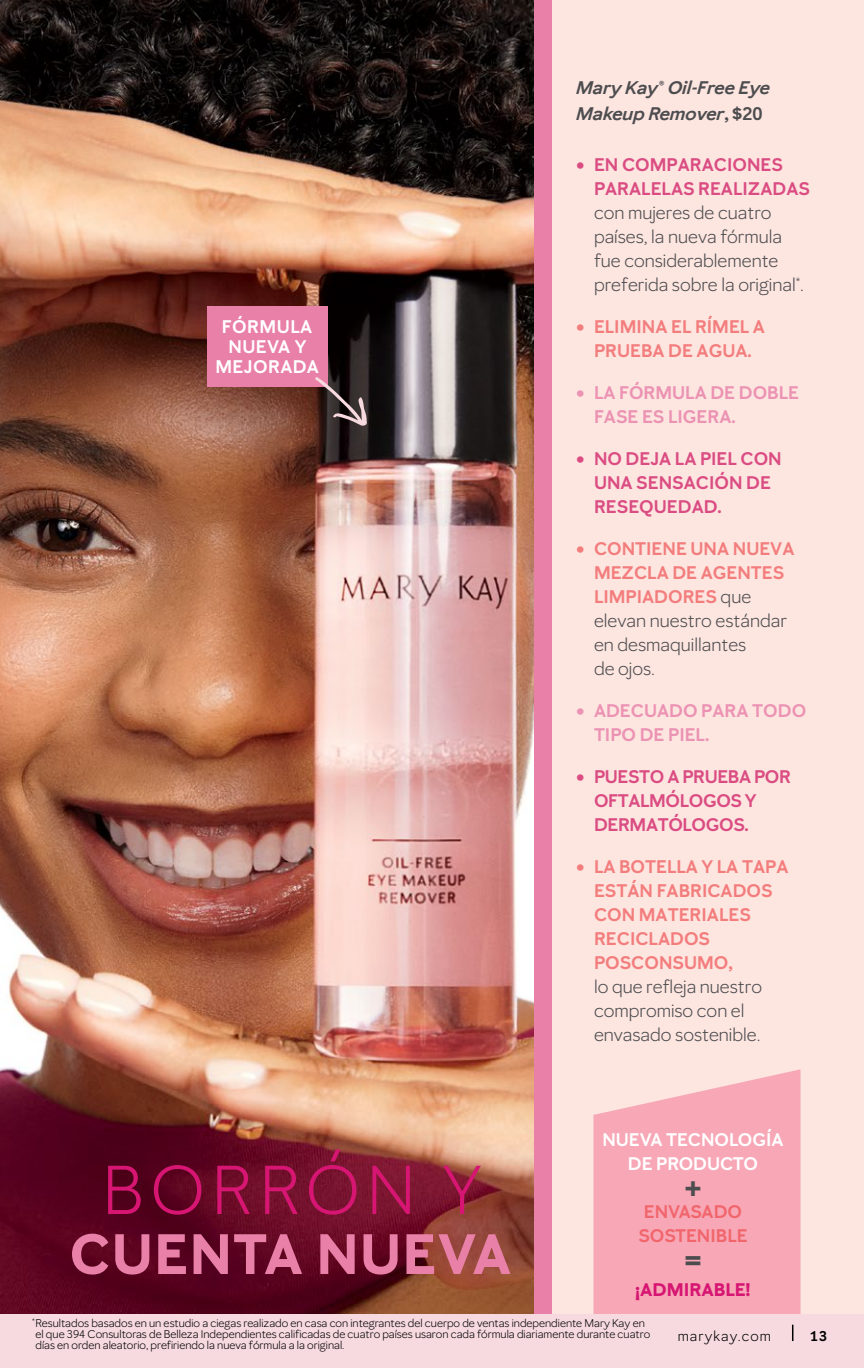
<style>
.page{position:relative;width:864px;height:1368px;background:#fff}
.page>*{position:absolute;margin:0;border:0;box-sizing:border-box;transform-origin:0 0}
.Body_Copy{font:68px "Mary Kay Sans";letter-spacing:.1em;color:#d61672}
.Body_Copy-2{font:700 56px "Mary Kay Sans";letter-spacing:.02em;color:#e980a8}
.Subhead_A{font:700 32px "Mary Kay Sans";color:#4d4d4f}
.t1{font:18px/24px "Mary Kay Sans";color:#4d4d4f}
.t2{font:600 18px/24px "Mary Kay Sans";color:#f37d7d;text-align:center}
.t3{font:600 18px/24px "Mary Kay Sans";color:#ec92b3}
.t4{font:600 18px/24px "Mary Kay Sans";letter-spacing:-.02em;color:#da4c82}
.t5{font:600 18px/24px "Mary Kay Sans";color:#da4c82}
.Subhead_A-2{font:italic 600 18px/26px "Mary Kay Sans";color:#4d4d4f}
.Subhead_A-3{font:600 18px/24px "Mary Kay Sans";color:#fff;text-align:center}
.Body_Copy-3{font:600 18px/20px "Mary Kay Sans";letter-spacing:.025em;color:#fff;text-align:center}
.Subhead_A-4{font:600 18px/24px "Mary Kay Sans";color:#f1666c;text-align:center}
.Subhead_A-5{font:700 18px "Mary Kay Sans";color:#d61672}
.t6{font:14px "Mary Kay Sans";letter-spacing:.08em;color:#000}
.t7{font:600 14px "Mary Kay Sans";color:#000}
.Footnote{font:11px/11px "Mary Kay Sans";color:#000}
.s1{font-style:normal}
.s2{font-weight:600;color:#da4c82}
.s3{font-weight:600;color:#f37d7d}
.s4{font-weight:400;color:#4d4d4f}
</style>
<div class="page">
<img style="left:0;top:0;width:534px;height:1314px">
<img style="left:0;top:1074px;width:8px;height:240px">
<div style="left:543px;top:0;width:321px;height:1314px;background:#fde5e0"></div>
<div style="left:534px;top:0;width:18px;height:1368px;background:#e980a8"></div>
<svg style="left:594px;top:1069px;width:206px;height:245px;background:#f7acb9"></svg>
<div style="left:0;top:1314px;width:864px;height:54px;background:#f7dadf"></div>
<svg style="left:792px;top:1325px;width:1px;height:16px"></svg>
<div style="left:207px;top:306px;width:121px;height:81px;background:#e980a8"></div>
<svg style="left:315px;top:377px;width:52px;height:49px;background:#534243"></svg>
<p class="Body_Copy-3" style="left:215px;top:317px;width:105px">FÓRMULA<br>NUEVA Y<br>MEJORADA</p>
<p class="Body_Copy" style="left:103px;top:1149px;width:381px">BORRÓN Y</p>
<p class="Body_Copy-2" style="left:70px;top:1220px;width:443px">CUENTA NUEVA</p>
<p class="Subhead_A-2" style="left:576px;top:75px;width:196px">Mary Kay® Oil-Free Eye<br>Makeup Remover<span class="s1">, $20</span></p>
<p class="t1" style="left:594px;top:153px;width:217px;text-indent:-18px"><span class="s2">• EN COMPARACIONES<br>PARALELAS REALIZADAS </span>con mujeres de cuatro países, la nueva fórmula fue considerablemente preferida sobre la original<sup>*</sup>.</p>
<p class="t2" style="left:576px;top:315px;width:191px">• ELIMINA EL RÍMEL A<br>PRUEBA DE AGUA.</p>
<p class="t3" style="left:594px;top:381px;width:207px;text-indent:-18px">• LA FÓRMULA DE DOBLE<br>FASE ES LIGERA.</p>
<p class="t5" style="left:594px;top:447px;width:189px;text-indent:-18px">• NO DEJA LA PIEL CON<br>UNA SENSACIÓN DE<br>RESEQUEDAD.</p>
<p class="t1" style="left:594px;top:537px;width:202px;text-indent:-18px"><span class="s3">• CONTIENE UNA NUEVA<br>MEZCLA DE AGENTES<br>LIMPIADORES</span> que elevan nuestro estándar en desmaquillantes<br>de ojos.</p>
<p class="t3" style="left:594px;top:699px;width:214px;text-indent:-18px">• ADECUADO PARA TODO<br>TIPO DE PIEL.</p>
<p class="t4" style="left:594px;top:765px;width:199px;text-indent:-18px">• PUESTO A PRUEBA POR<br>OFTALMÓLOGOS Y<br>DERMATÓLOGOS.</p>
<p class="t2" style="left:594px;top:855px;width:196px;text-align:left;text-indent:-18px">• LA BOTELLA Y LA TAPA<br>ESTÁN FABRICADOS<br>CON MATERIALES<br>RECICLADOS<br>POSCONSUMO,<br><span class="s4">lo que refleja nuestro compromiso con el envasado sostenible.</span></p>
<p class="Subhead_A-3" style="left:602px;top:1128px;width:183px">NUEVA TECNOLOGÍA<br>DE PRODUCTO</p>
<p class="Subhead_A" style="left:684px;top:1169px;width:19px">+</p>
<p class="Subhead_A-4" style="left:638px;top:1200px;width:111px">ENVASADO<br>SOSTENIBLE</p>
<p class="Subhead_A" style="left:684px;top:1241px;width:19px">=</p>
<p class="Subhead_A-5" style="left:636px;top:1279px;width:116px">¡ADMIRABLE!</p>
<p class="Footnote" style="left:35px;top:1318px;width:616px;text-indent:-3px"><sup>*</sup>Resultados basados en un estudio a ciegas realizado en casa con integrantes del cuerpo de ventas independiente Mary Kay en el que 394 Consultoras de Belleza Independientes calificadas de cuatro países usaron cada fórmula diariamente durante cuatro días en orden aleatorio, prefiriendo la nueva fórmula a la original.</p>
<p class="t6" style="left:677px;top:1328px;width:95px">marykay.com</p>
<p class="t7" style="left:809px;top:1328px;width:18px">13</p>
</div>
